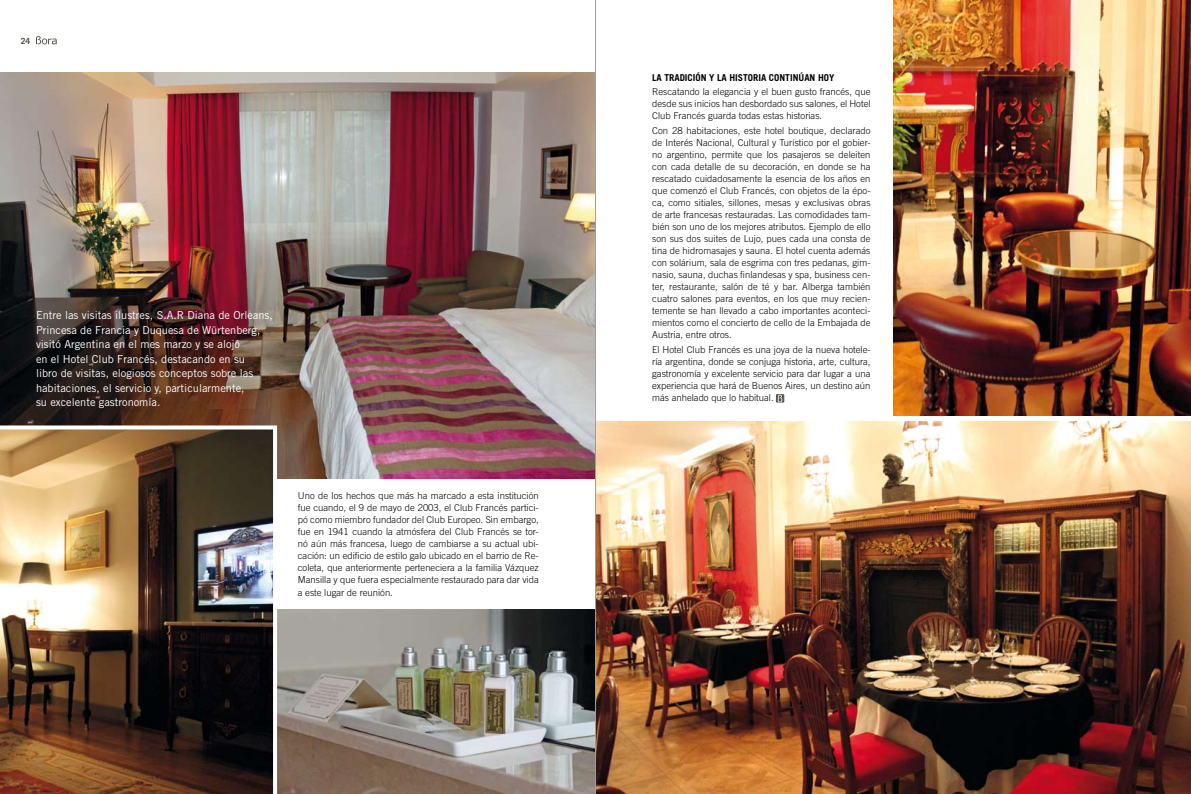
<style>
.page{position:relative;width:1191px;height:794px;background:#fff}
.page>*{position:absolute;margin:0;border:0;box-sizing:border-box;transform-origin:0 0}
.t1{font:11px/14.4px "Trade Gothic LT Std";color:#fff}
.t2{font:300 9.5px/12px "Trade Gothic LT Std";color:#000;text-align:justify}
.t3{font:700 9.5px "Trade Gothic LT Std";color:#000}
.t4{font:700 8.5px "Trade Gothic LT Std";color:#56504b}
</style>
<div class="page">
<img style="left:0;top:72px;width:595px;height:406px">
<img style="left:277px;top:609px;width:318px;height:185px">
<img style="left:0;top:425px;width:277px;height:369px">
<img style="left:596px;top:421px;width:595px;height:373px">
<img style="left:893px;top:0;width:298px;height:416px">
<div style="left:776px;top:394px;width:8px;height:8px;border:1px solid #56504b"></div>
<svg style="left:778px;top:395px;width:4px;height:7px"></svg>
<hr style="left:595px;top:0;width:1px;height:794px;background:#9c9d9f">
<svg style="left:36px;top:36px;width:21px;height:8px"></svg>
<p class="t4" style="left:21px;top:36px;width:11px">24</p>
<p class="t1" style="left:36px;top:308px;width:238px">Entre las visitas ilustres, S.A.R Diana de Orleans, Princesa de Francia y Duquesa de Würtenberg, visitó Argentina en el mes marzo y se alojó<br>en el Hotel Club Francés, destacando en su<br>libro de visitas, elogiosos conceptos sobre las habitaciones, el servicio y, particularmente,<br>su excelente gastronomía.</p>
<p class="t2" style="left:298px;top:490px;width:242px">Uno de los hechos que más ha marcado a esta institución fue cuando, el 9 de mayo de 2003, el Club Francés partici&shy;pó como miembro fundador del Club Europeo. Sin embargo, fue en 1941 cuando la atmósfera del Club Francés se tor&shy;nó aún más francesa, luego de cambiarse a su actual ubi&shy;cación: un edificio de estilo galo ubicado en el barrio de Re&shy;coleta, que anteriormente perteneciera a la familia Vázquez Mansilla y que fuera especialmente restaurado para dar vida a este lugar de reunión.</p>
<p class="t3" style="left:652px;top:71px;width:18px">LA TRADI</p>
<p class="t3" style="left:687px;top:71px;width:48px">CIÓN YLA HISTORIA</p>
<p class="t3" style="left:769px;top:71px;width:11px">CONTIN</p>
<p class="t3" style="left:798px;top:71px;width:26px">ÚAN HOY</p>
<p class="t2" style="left:652px;top:86px;width:220px">Rescatando la elegancia y el buen gusto francés, que desde sus inicios han desbordado sus salones, el Hotel Club Francés guarda todas estas historias.</p>
<p class="t2" style="left:652px;top:125px;width:220px">Con 28 habitaciones, este hotel boutique, declarado de Interés Nacional, Cultural y Turístico por el gobier&shy;no argentino, permite que los pasajeros se deleiten con cada detalle de su decoración, en donde se ha rescatado cuidadosamente la esencia de los años en que comenzó el Club Francés, con objetos de la épo&shy;ca, como sitiales, sillones, mesas y exclusivas obras de arte francesas restauradas. Las comodidades tam&shy;bién son uno de los mejores atributos. Ejemplo de ello son sus dos suites de Lujo, pues cada una consta de tina de hidromasajes y sauna. El hotel cuenta además con solárium, sala de esgrima con tres pedanas, gim&shy;nasio, sauna, duchas finlandesas y spa, business cen&shy;ter, restaurante, salón de té y bar. Alberga también cuatro salones para eventos, en los que muy recien&shy;temente se han llevado a cabo importantes aconteci&shy;mientos como el concierto de cello de la Embajada de Austria, entre otros.</p>
<p class="t2" style="left:652px;top:344px;width:220px">El Hotel Club Francés es una joya de la nueva hotele&shy;ría argentina, donde se conjuga historia, arte, cultura, gastronomía y excelente servicio para dar lugar a una experiencia que hará de Buenos Aires, un destino aún más anhelado que lo habitual.</p>
</div>
